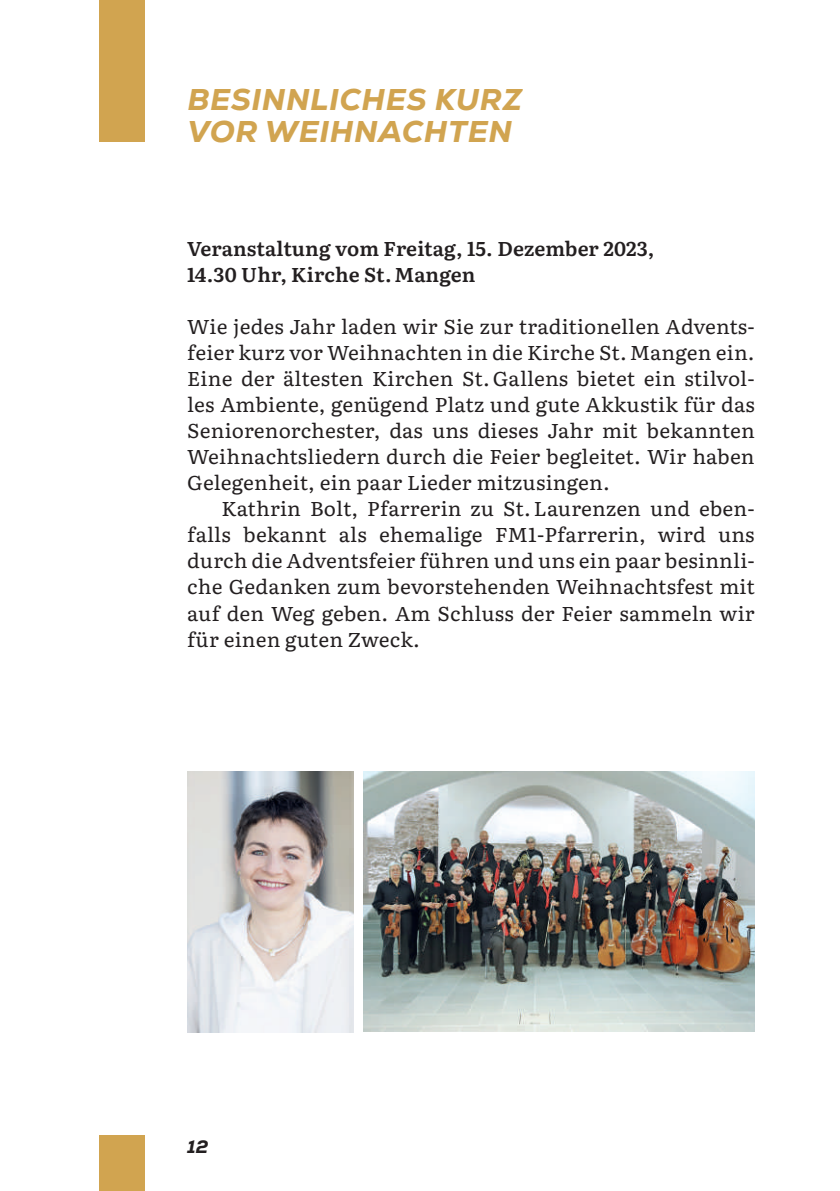
<style>
.page{position:relative;width:840px;height:1191px;background:#fff}
.page>*{position:absolute;margin:0;border:0;box-sizing:border-box;transform-origin:0 0}
.t1{font:italic 800 30px/32px "Nexa";letter-spacing:.025em;color:#d1a450}
.t2{font:20px/26px "Literata TT";letter-spacing:.005em;color:#231f20;text-align:justify}
.t3{font:italic 800 18px "Nexa";color:#231f20}
</style>
<div class="page">
<img style="left:187px;top:771px;width:166px;height:261px">
<img style="left:363px;top:771px;width:391px;height:261px">
<div style="left:99px;top:1135px;width:46px;height:56px;background:#d1a450"></div>
<div style="left:99px;top:0;width:46px;height:142px;background:#d1a450"></div>
<h1 class="t1" style="left:187px;top:83px;width:335px">BESINNLICHES KURZ<br>VOR WEIHNACHTEN</h1>
<p class="t2" style="left:187px;top:235px;width:468px">Veranstaltung vom Freitag, 15. Dezember 2023,<br>14.30 Uhr, Kirche St. Mangen</p>
<p class="t2" style="left:187px;top:313px;width:568px">Wie jedes Jahr laden wir Sie zur traditionellen Advents&shy;feier kurz vor Weihnachten in die Kirche St. Mangen ein.<br>Eine der ältesten Kirchen St. Gallens bietet ein stilvol&shy;les Ambiente, genügend Platz und gute Akkustik für das Seniorenorchester, das uns dieses Jahr mit bekannten Weihnachtsliedern durch die Feier begleitet. Wir haben Gelegenheit, ein paar Lieder mitzusingen.</p>
<p class="t2" style="left:187px;top:495px;width:568px;text-indent:34px">Kathrin Bolt, Pfarrerin zu St. Laurenzen und eben&shy;falls bekannt als ehemalige FM1-Pfarrerin, wird uns durch die Adventsfeier führen und uns ein paar besinnli&shy;che Gedanken zum bevorstehenden Weihnachtsfest mit auf den Weg geben. Am Schluss der Feier sammeln wir für einen guten Zweck.</p>
<p class="t3" style="left:187px;top:1135px;width:22px">12</p>
</div>
